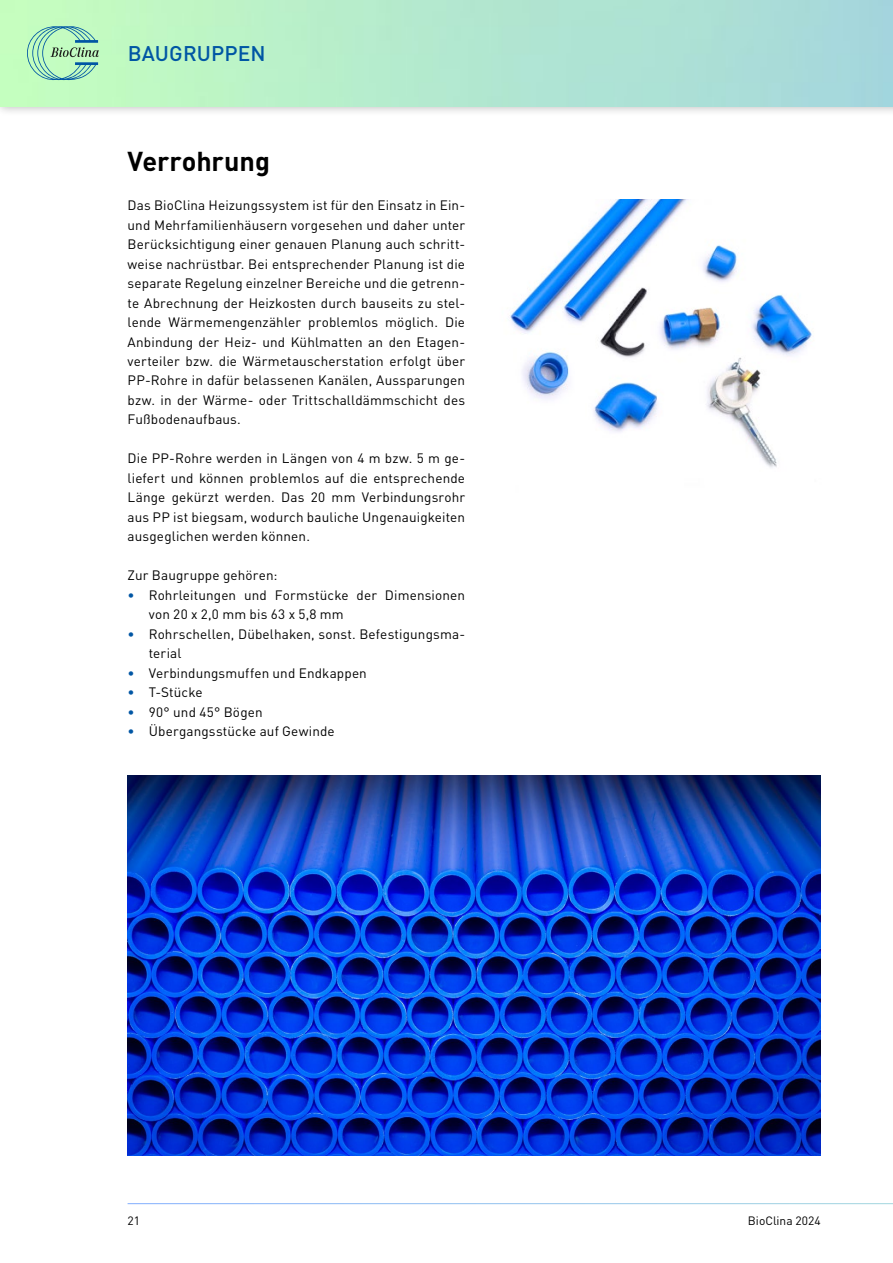
<style>
.page{position:relative;width:893px;height:1263px;background:#fff}
.page>*{position:absolute;margin:0;border:0;box-sizing:border-box;transform-origin:0 0}
.t1{font:700 27px "DIN Pro";letter-spacing:-.005em;color:#000}
.t2{font:500 21px "DIN Pro";letter-spacing:.005em;color:#0056a4}
.t3{font:13.5px/19.5px "DIN Pro";letter-spacing:.01em;color:#000;text-align:justify}
.t4{font:12px "DIN Pro";color:#000}
.s1{color:#0056a4}
</style>
<div class="page">
<div style="left:0;top:0;width:893px;height:117px;background:#000;opacity:.25"></div>
<img style="left:0;top:0;width:893px;height:106px">
<svg style="left:27px;top:26px;width:72px;height:54px;background:#9edab5"></svg>
<img style="left:510px;top:200px;width:302px;height:268px">
<img style="left:128px;top:775px;width:693px;height:381px">
<h2 class="t2" style="left:128px;top:39px;width:140px">BAUGRUPPEN</h2>
<h1 class="t1" style="left:128px;top:143px;width:144px">Verrohrung</h1>
<p class="t3" style="left:128px;top:195px;width:339px">Das BioClina Heizungssystem ist für den Einsatz in Ein&shy;und Mehrfamilienhäusern vorgesehen und daher unter Berücksichtigung einer genauen Planung auch schritt&shy;weise nachrüstbar. Bei entsprechender Planung ist die separate Regelung einzelner Bereiche und die getrenn&shy;te Abrechnung der Heizkosten durch bauseits zu stel&shy;lende Wärmemengenzähler problemlos möglich. Die Anbindung der Heiz- und Kühlmatten an den Etagen&shy;verteiler bzw. die Wärmetauscherstation erfolgt über PP-Rohre in dafür belassenen Kanälen, Aussparungen bzw. in der Wärme- oder Trittschalldämmschicht des Fußbodenaufbaus.</p>
<p class="t3" style="left:128px;top:448px;width:339px">Die PP-Rohre werden in Längen von 4 m bzw. 5 m ge&shy;liefert und können problemlos auf die entsprechende Länge gekürzt werden. Das 20 mm Verbindungsrohr aus PP ist biegsam, wodurch bauliche Ungenauigkeiten ausgeglichen werden können.</p>
<p class="t3" style="left:128px;top:565px;width:151px">Zur Baugruppe gehören:</p>
<p class="t3" style="left:149px;top:585px;width:318px;text-indent:-21px"><span class="s1">•</span> Rohrleitungen und Formstücke der Dimensionen von 20 x 2,0 mm bis 63 x 5,8 mm</p>
<p class="t3" style="left:149px;top:624px;width:318px;text-indent:-21px"><span class="s1">•</span> Rohrschellen, Dübelhaken, sonst. Befestigungsma&shy;terial</p>
<p class="t3" style="left:128px;top:663px;width:241px"><span class="s1">•</span> Verbindungsmuffen und Endkappen</p>
<p class="t3" style="left:128px;top:682px;width:77px"><span class="s1">•</span> T-Stücke</p>
<p class="t3" style="left:128px;top:702px;width:137px"><span class="s1">•</span> 90° und 45° Bögen</p>
<p class="t3" style="left:128px;top:721px;width:209px"><span class="s1">•</span> Übergangsstücke auf Gewinde</p>
<p class="t4" style="left:128px;top:1212px;width:14px">21</p>
<p class="t4" style="left:748px;top:1212px;width:74px">BioClina 2024</p>
</div>
